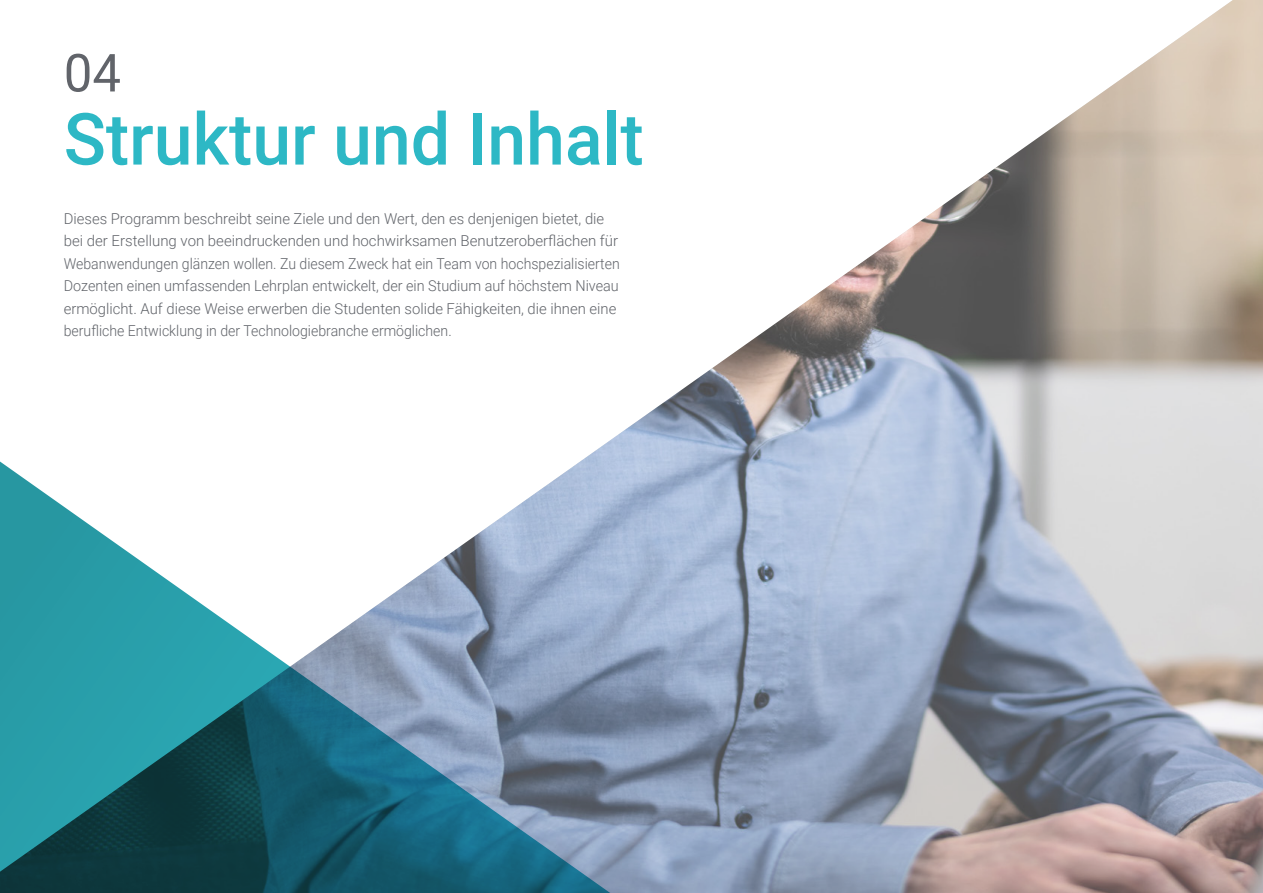
<style>
.page{position:relative;width:1263px;height:893px;background:#fff}
.page>*{position:absolute;margin:0;border:0;box-sizing:border-box;transform-origin:0 0}
.t1{font:500 72px "Roboto";color:#2db8c5}
.t2{font:52.5px "Roboto";color:#61646a}
.t3{font:300 15px/22.5px "Roboto";color:#61646a}
</style>
<div class="page">
<img style="left:602px;top:0;width:661px;height:893px">
<svg style="left:0;top:446px;width:640px;height:447px"></svg>
<h2 class="t2" style="left:64px;top:36px;width:59px">04</h2>
<h1 class="t1" style="left:64px;top:89px;width:581px">Struktur und Inhalt</h1>
<p class="t3" style="left:64px;top:207px;width:557px">Dieses Programm beschreibt seine Ziele und den Wert, den es denjenigen bietet, die bei der Erstellung von beeindruckenden und hochwirksamen Benutzeroberflächen für Webanwendungen glänzen wollen. Zu diesem Zweck hat ein Team von hochspezialisierten Dozenten einen umfassenden Lehrplan entwickelt, der ein Studium auf höchstem Niveau ermöglicht. Auf diese Weise erwerben die Studenten solide Fähigkeiten, die ihnen eine berufliche Entwicklung in der Technologiebranche ermöglichen.</p>
</div>
